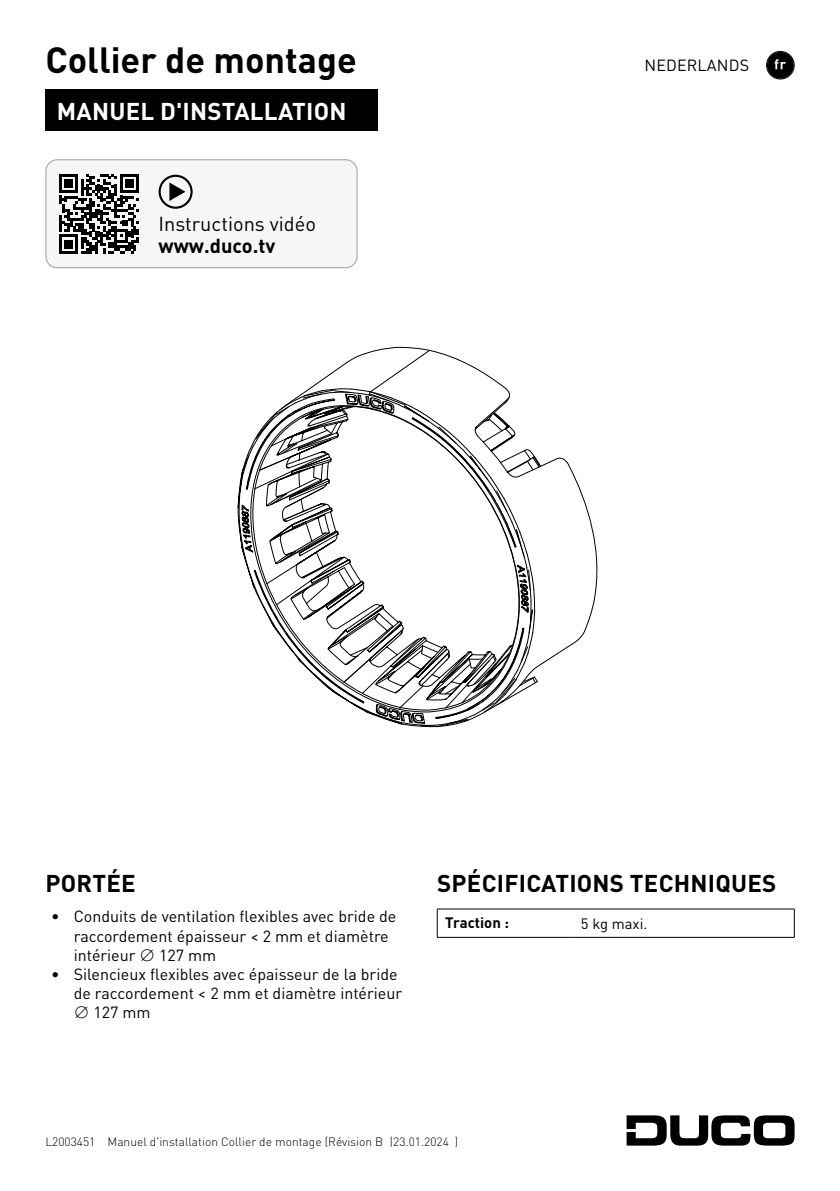
<style>
.page{position:relative;width:840px;height:1191px;background:#fff}
.page>*{position:absolute;margin:0;border:0;box-sizing:border-box;transform-origin:0 0}
.t1{font:700 36px "DINOT";color:#000}
.t2{font:700 24px "DINOT";letter-spacing:.01em;color:#000}
.t3{font:700 24px "DINOT";letter-spacing:.01em;color:#fff}
.t4{font:20px "DINOT";color:#000}
.t5{font:700 20px "DINOT";color:#000}
.t6{font:16px/19.2px "DINOT";color:#000}
.t7{font:700 14.8px "DINOT";color:#000}
.t8{font:14.8px "DINOT";color:#000}
.t9{font:300 12px "DINOT";color:#000}
</style>
<div class="page">
<hr style="left:437px;top:908px;width:131px;height:1px;background:#000">
<hr style="left:568px;top:908px;width:226px;height:1px;background:#000">
<svg style="left:436px;top:909px;width:358px;height:28px"></svg>
<hr style="left:437px;top:937px;width:131px;height:1px;background:#000">
<hr style="left:568px;top:937px;width:226px;height:1px;background:#000">
<div style="left:45px;top:90px;width:333px;height:41px;background:#000"></div>
<div style="left:766px;top:52px;width:27px;height:27px;background:#000;border-radius:50%"></div>
<svg style="left:774px;top:59px;width:11px;height:10px"></svg>
<div style="left:765px;top:51px;width:29px;height:28px;border:1px solid #000;border-radius:50%"></div>
<svg style="left:626px;top:1115px;width:168px;height:30px"></svg>
<svg style="left:237px;top:347px;width:361px;height:381px"></svg>
<div style="left:46px;top:160px;width:311px;height:108px;background:#f6f6f6;border-radius:11px"></div>
<div style="left:45px;top:159px;width:312px;height:109px;border:1px solid #9c9e9f;border-radius:11px"></div>
<svg style="left:158px;top:175px;width:34px;height:34px"></svg>
<svg style="left:59px;top:174px;width:80px;height:80px"></svg>
<h1 class="t1" style="left:45px;top:35px;width:313px">Collier de montage</h1>
<h2 class="t3" style="left:57px;top:95px;width:291px">MANUEL D'INSTALLATION</h2>
<p class="t4" style="left:158px;top:210px;width:159px">Instructions vidéo</p>
<p class="t5" style="left:158px;top:232px;width:118px">www.duco.tv</p>
<p class="t6" style="left:644px;top:55px;width:106px">NEDERLANDS</p>
<h2 class="t2" style="left:45px;top:866px;width:92px">PORTÉE</h2>
<p class="t6" style="left:74px;top:906px;width:324px;text-indent:-23px">• Conduits de ventilation flexibles avec bride de raccordement épaisseur &lt; 2 mm et diamètre intérieur</p>
<p class="t6" style="left:159px;top:944px;width:59px">127 mm</p>
<p class="t6" style="left:51px;top:964px;width:348px">• Silencieux flexibles avec épaisseur de la bride</p>
<p class="t6" style="left:74px;top:983px;width:330px">de raccordement &lt; 2 mm et diamètre intérieur</p>
<p class="t6" style="left:93px;top:1002px;width:59px">127 mm</p>
<h2 class="t2" style="left:437px;top:866px;width:340px">SPÉCIFICATIONS TECHNIQUES</h2>
<p class="t7" style="left:445px;top:913px;width:65px">Traction :</p>
<p class="t8" style="left:580px;top:913px;width:68px">5 kg maxi.</p>
<p class="t9" style="left:45px;top:1133px;width:414px">L2003451 Manuel d'installation Collier de montage (Révision B |23.01.2024 )</p>
</div>
